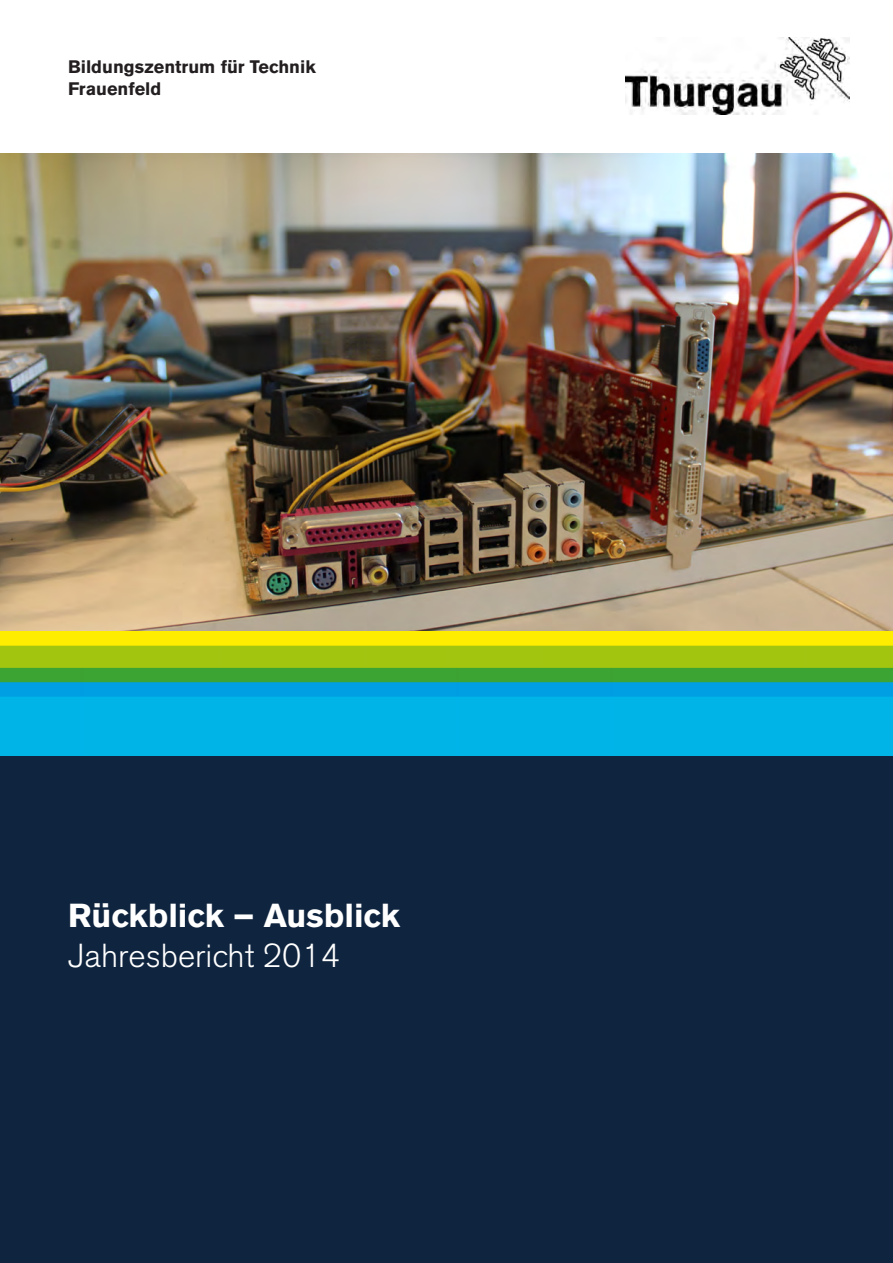
<style>
.page{position:relative;width:893px;height:1263px;background:#fff}
.page>*{position:absolute;margin:0;border:0;box-sizing:border-box;transform-origin:0 0}
.t1{font:700 33px "Akzidenz Grotesk BQ";color:#fff}
.t2{font:300 33px "Akzidenz Grotesk BQ";color:#fff}
.t3{font:700 18px "Akzidenz Grotesk BQ";color:#231f20}
</style>
<div class="page">
<img style="left:0;top:154px;width:893px;height:478px">
<div style="left:0;top:729px;width:893px;height:534px;background:#0f243e"></div>
<img style="left:625px;top:38px;width:224px;height:77px">
<img style="left:0;top:632px;width:893px;height:123px">
<p class="t3" style="left:68px;top:57px;width:249px">Bildungszentrum für Technik</p>
<p class="t3" style="left:68px;top:78px;width:95px">Frauenfeld</p>
<p class="t1" style="left:68px;top:896px;width:333px">Rückblick – Ausblick</p>
<p class="t2" style="left:68px;top:936px;width:273px">Jahresbericht 2014</p>
</div>
